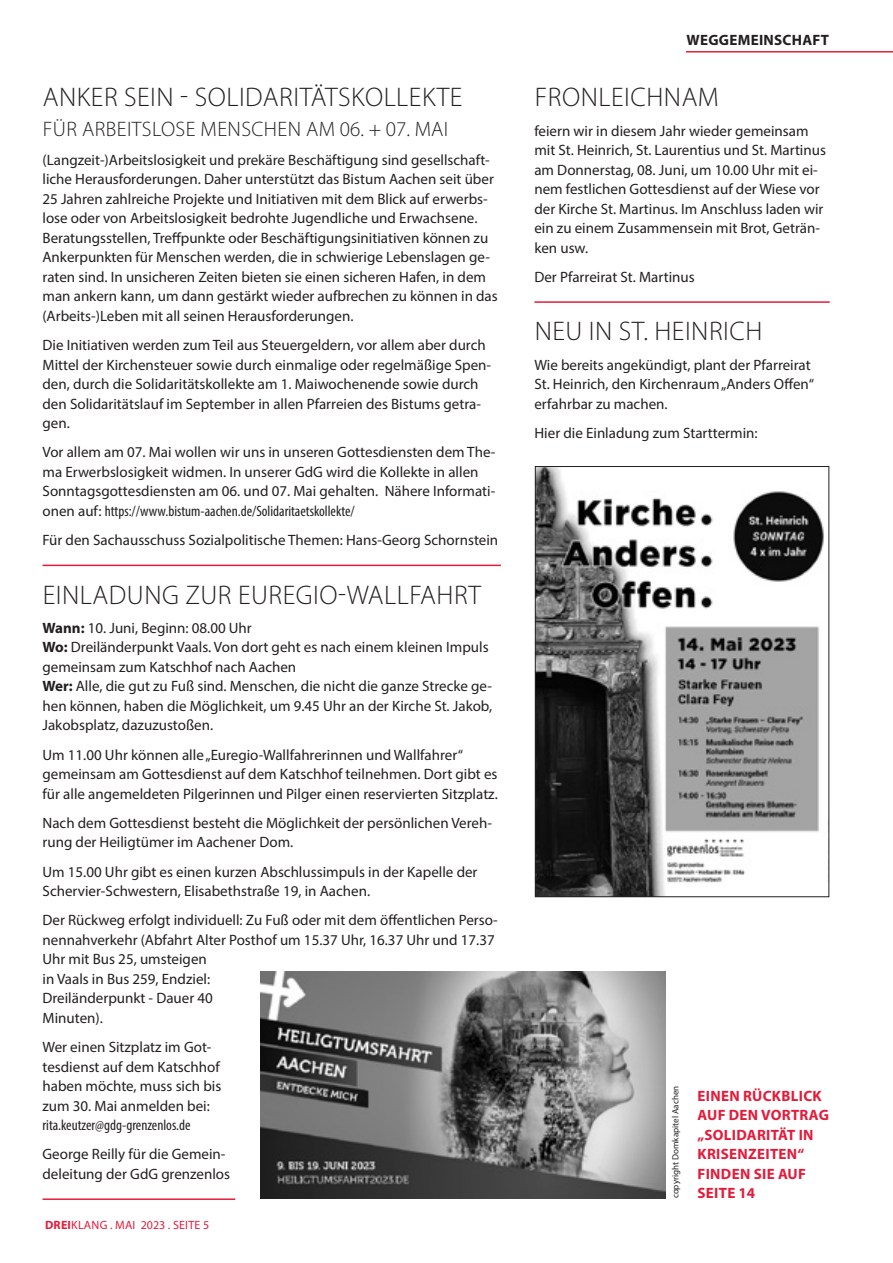
<style>
.page{position:relative;width:893px;height:1263px;background:#fff}
.page>*{position:absolute;margin:0;border:0;box-sizing:border-box;transform-origin:0 0}
.Überschrift_18{font:300 27px "Myriad Pro";letter-spacing:.02em;color:#231f20}
.Überschrift_14_ohne{font:300 21px "Myriad Pro";letter-spacing:.02em;color:#231f20}
.Fließtext{font:15px/19.5px "Myriad Pro";color:#231f20}
.Überschrift_14_ohne-2{font:15px/19.5px "Myriad Pro";color:#231f20}
.Fließtext_mit_Linie{font:15px/19.5px "Myriad Pro";color:#231f20}
.Fließtext_ohne_Absta{font:15px/19.5px "Myriad Pro";color:#231f20}
.Versalien_rot{font:700 15px/19.5px "Myriad Pro";letter-spacing:.02em;color:#e41c3b}
.t1{font:700 15px "Myriad Pro";letter-spacing:.02em;color:#231f20}
.t2{font:12px "Myriad Pro";letter-spacing:.02em;color:#e41c3b}
.Bildnachweis_schwarz{font:9px "Myriad Pro";color:#231f20}
.s1{font-stretch:condensed}
.s2{font-weight:700}
</style>
<div class="page">
<hr style="left:43px;top:565px;width:458px;height:1px;background:#e41c3b">
<hr style="left:43px;top:1198px;width:192px;height:2px;background:#e41c3b">
<img style="left:261px;top:971px;width:404px;height:227px">
<img style="left:537px;top:468px;width:287px;height:427px">
<div style="left:535px;top:466px;width:294px;height:431px;border:1px solid #231f20"></div>
<hr style="left:534px;top:301px;width:296px;height:2px;background:#e41c3b">
<hr style="left:686px;top:51px;width:207px;height:2px;background:#e41c3b">
<p class="Überschrift_18" style="left:43px;top:81px;width:421px">ANKER SEIN - SOLIDARITÄTSKOLLEKTE</p>
<p class="Überschrift_14_ohne" style="left:43px;top:116px;width:407px">FÜR ARBEITSLOSE MENSCHEN AM 06. + 07. MAI</p>
<p class="Überschrift_14_ohne-2" style="left:43px;top:150px;width:457px">(Langzeit-)Arbeitslosigkeit und prekäre Beschäftigung sind gesellschaft&shy;liche Herausforderungen. Daher unterstützt das Bistum Aachen seit über 25 Jahren zahlreiche Projekte und Initiativen mit dem Blick auf erwerbs&shy;lose oder von Arbeitslosigkeit bedrohte Jugendliche und Erwachsene.<br>Beratungsstellen, Treffpunkte oder Beschäftigungsinitiativen können zu Ankerpunkten für Menschen werden, die in schwierige Lebenslagen ge&shy;raten sind. In unsicheren Zeiten bieten sie einen sicheren Hafen, in dem man ankern kann, um dann gestärkt wieder aufbrechen zu können in das (Arbeits-)Leben mit all seinen Herausforderungen.</p>
<p class="Fließtext" style="left:43px;top:335px;width:450px">Die Initiativen werden zum Teil aus Steuergeldern, vor allem aber durch Mittel der Kirchensteuer sowie durch einmalige oder regelmäßige Spen&shy;den, durch die Solidaritätskollekte am 1. Maiwochenende sowie durch den Solidaritätslauf im September in allen Pfarreien des Bistums getra&shy;gen.</p>
<p class="Fließtext" style="left:43px;top:442px;width:454px">Vor allem am 07. Mai wollen wir uns in unseren Gottesdiensten dem The&shy;ma Erwerbslosigkeit widmen. In unserer GdG wird die Kollekte in allen Sonntagsgottesdiensten am 06. und 07. Mai gehalten. Nähere Informati&shy;onen auf: <span class="s1">https://www.bistum-aachen.de/Solidaritaetskollekte/</span></p>
<p class="Fließtext_mit_Linie" style="left:43px;top:530px;width:457px">Für den Sachausschuss Sozialpolitische Themen: Hans-Georg Schornstein</p>
<p class="Überschrift_18" style="left:43px;top:578px;width:440px">EINLADUNG ZUR EUREGIO-WALLFAHRT</p>
<p class="Fließtext_ohne_Absta" style="left:43px;top:618px;width:211px"><span class="s2">Wann:</span> 10. Juni, Beginn: 08.00 Uhr</p>
<p class="Fließtext_ohne_Absta" style="left:43px;top:637px;width:448px"><span class="s2">Wo:</span> Dreiländerpunkt Vaals. Von dort geht es nach einem kleinen Impuls gemeinsam zum Katschhof nach Aachen</p>
<p class="Fließtext" style="left:43px;top:676px;width:451px;text-align:justify"><span class="s2">Wer:</span> Alle, die gut zu Fuß sind. Menschen, die nicht die ganze Strecke ge&shy;hen können, haben die Möglichkeit, um 9.45 Uhr an der Kirche St. Jakob, Jakobsplatz, dazuzustoßen.</p>
<p class="Fließtext" style="left:43px;top:745px;width:457px">Um 11.00 Uhr können alle „Euregio-Wallfahrerinnen und Wallfahrer“ gemeinsam am Gottesdienst auf dem Katschhof teilnehmen. Dort gibt es für alle angemeldeten Pilgerinnen und Pilger einen reservierten Sitzplatz.</p>
<p class="Fließtext" style="left:43px;top:813px;width:451px">Nach dem Gottesdienst besteht die Möglichkeit der persönlichen Vereh&shy;rung der Heiligtümer im Aachener Dom.</p>
<p class="Fließtext" style="left:43px;top:862px;width:436px">Um 15.00 Uhr gibt es einen kurzen Abschlussimpuls in der Kapelle der<br>Schervier-Schwestern, Elisabethstraße 19, in Aachen.</p>
<p class="Fließtext" style="left:43px;top:910px;width:457px">Der Rückweg erfolgt individuell: Zu Fuß oder mit dem öffentlichen Perso&shy;nennahverkehr (Abfahrt Alter Posthof um 15.37 Uhr, 16.37 Uhr und 17.37<br>Uhr mit Bus 25, umsteigen<br>in Vaals in Bus 259, Endziel:<br>Dreiländerpunkt - Dauer 40<br>Minuten).</p>
<p class="Fließtext" style="left:43px;top:1037px;width:180px">Wer einen Sitzplatz im Got&shy;tesdienst auf dem Katschhof haben möchte, muss sich bis zum 30. Mai anmelden bei: <span class="s1">rita.keutzer@gdg-grenzenlos.de</span></p>
<p class="Fließtext_mit_Linie" style="left:43px;top:1144px;width:189px">George Reilly für die Gemein&shy;deleitung der GdG grenzenlos</p>
<p class="t2" style="left:45px;top:1218px;width:166px"><span class="s2">DREI</span>KLANG . MAI 2023 . SEITE 5</p>
<p class="t1" style="left:686px;top:30px;width:144px">WEGGEMEINSCHAFT</p>
<p class="Überschrift_18" style="left:535px;top:81px;width:186px">FRONLEICHNAM</p>
<p class="Fließtext" style="left:534px;top:121px;width:293px">feiern wir in diesem Jahr wieder gemeinsam mit St. Heinrich, St. Laurentius und St. Martinus am Donnerstag, 08. Juni, um 10.00 Uhr mit ei&shy;nem festlichen Gottesdienst auf der Wiese vor der Kirche St. Martinus. Im Anschluss laden wir ein zu einem Zusammensein mit Brot, Geträn&shy;ken usw.</p>
<p class="Fließtext_mit_Linie" style="left:534px;top:267px;width:162px">Der Pfarreirat St. Martinus</p>
<p class="Überschrift_18" style="left:535px;top:315px;width:229px">NEU IN ST. HEINRICH</p>
<p class="Fließtext" style="left:534px;top:355px;width:281px">Wie bereits angekündigt, plant der Pfarreirat<br>St. Heinrich, den Kirchenraum „Anders Offen“ erfahrbar zu machen.</p>
<p class="Fließtext" style="left:534px;top:423px;width:225px">Hier die Einladung zum Starttermin:</p>
<p class="Bildnachweis_schwarz" style="left:670px;top:1198px;width:114px;rotate:-90deg">copyright Domkapitel Aachen</p>
<p class="Versalien_rot" style="left:697px;top:1086px;width:133px">EINEN RÜCKBLICK<br>AUF DEN VORTRAG „SOLIDARITÄT IN<br>KRISENZEITEN“<br>FINDEN SIE AUF<br>SEITE 14</p>
</div>
